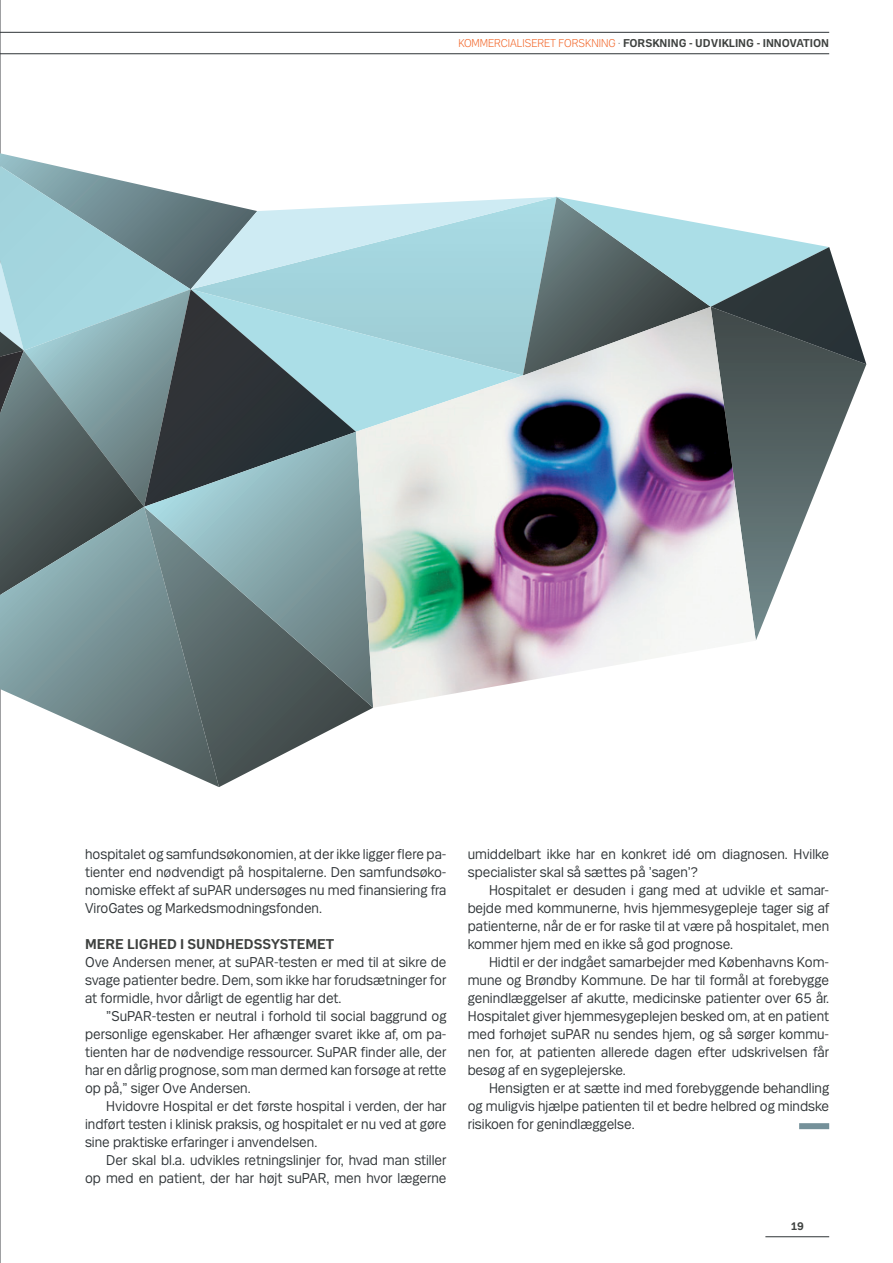
<style>
.page{position:relative;width:893px;height:1263px;background:#fff}
.page>*{position:absolute;margin:0;border:0;box-sizing:border-box;transform-origin:0 0}
.Brødtekst_tabs{font:15px/18px "Mari";color:#2e3336;text-align:justify}
.Brødtekst{font:15px/18px "Mari";color:#2e3336;text-align:justify}
.Brødtekst_rubrik{font:700 15px "Mari";color:#3e413f}
.t1{font:700 12px "Mari";color:#3e413f}
.s1{font-weight:300;color:#f26021}
.s2{font-weight:300}
</style>
<div class="page">
<hr style="left:765px;top:1236px;width:64px;height:1px;background:#2e3336">
<hr style="left:0;top:0;width:1px;height:1263px;background:#757679">
<hr style="left:0;top:53px;width:829px;height:1px;background:#2e3336">
<hr style="left:0;top:32px;width:829px;height:1px;background:#2e3336">
<svg style="left:756px;top:595px;width:18px;height:45px"></svg>
<svg style="left:0;top:595px;width:144px;height:192px"></svg>
<svg style="left:144px;top:708px;width:229px;height:79px"></svg>
<svg style="left:0;top:153px;width:866px;height:442px"></svg>
<div style="left:356px;top:289px;width:167px;height:18px;background:#a2d2da"></div>
<svg style="left:144px;top:289px;width:212px;height:143px"></svg>
<svg style="left:144px;top:432px;width:212px;height:276px"></svg>
<img style="left:356px;top:307px;width:400px;height:401px">
<div style="left:799px;top:1123px;width:30px;height:6px;background:#749099"></div>
<p class="t1" style="left:458px;top:36px;width:372px"><span class="s1">KOMMERCIALISERET FORSKNING</span> <span class="s2">·</span> FORSKNING - UDVIKLING - INNOVATION</p>
<p class="Brødtekst_tabs" style="left:85px;top:845px;width:363px">hospitalet og samfundsøkonomien, at der ikke ligger flere pa&shy;tienter end nødvendigt på hospitalerne. Den samfundsøko&shy;nomiske effekt af suPAR undersøges nu med finansiering fra ViroGates og Markedsmodningsfonden.</p>
<p class="Brødtekst_rubrik" style="left:85px;top:935px;width:251px">MERE LIGHED I SUNDHEDSSYSTEMET</p>
<p class="Brødtekst" style="left:85px;top:953px;width:363px">Ove Andersen mener, at suPAR-testen er med til at sikre de svage patienter bedre. Dem, som ikke har forudsætninger for at formidle, hvor dårligt de egentlig har det.</p>
<p class="Brødtekst_tabs" style="left:85px;top:1007px;width:363px;text-indent:21px">”SuPAR-testen er neutral i forhold til social baggrund og personlige egenskaber. Her afhænger svaret ikke af, om pa&shy;tienten har de nødvendige ressourcer. SuPAR finder alle, der har en dårlig prognose, som man dermed kan forsøge at rette op på,” siger Ove Andersen.</p>
<p class="Brødtekst_tabs" style="left:85px;top:1097px;width:363px;text-indent:21px">Hvidovre Hospital er det første hospital i verden, der har indført testen i klinisk praksis, og hospitalet er nu ved at gøre sine praktiske erfaringer i anvendelsen.</p>
<p class="Brødtekst_tabs" style="left:85px;top:1151px;width:363px;text-align:right">Der skal bl.a. udvikles retningslinjer for, hvad man stiller<br>op med en patient, der har højt suPAR, men hvor lægerne</p>
<p class="Brødtekst_tabs" style="left:468px;top:845px;width:363px">umiddelbart ikke har en konkret idé om diagnosen. Hvilke specialister skal så sættes på ’sagen’?</p>
<p class="Brødtekst_tabs" style="left:468px;top:881px;width:363px;text-indent:21px">Hospitalet er desuden i gang med at udvikle et samar&shy;bejde med kommunerne, hvis hjemmesygepleje tager sig af patienterne, når de er for raske til at være på hospitalet, men kommer hjem med en ikke så god prognose.</p>
<p class="Brødtekst_tabs" style="left:468px;top:953px;width:363px;text-indent:21px">Hidtil er der indgået samarbejder med Københavns Kom&shy;mune og Brøndby Kommune. De har til formål at forebygge genindlæggelser af akutte, medicinske patienter over 65 år.<br>Hospitalet giver hjemmesygeplejen besked om, at en patient med forhøjet suPAR nu sendes hjem, og så sørger kommu&shy;nen for, at patienten allerede dagen efter udskrivelsen får besøg af en sygeplejerske.</p>
<p class="Brødtekst_tabs" style="left:468px;top:1079px;width:363px;text-indent:21px">Hensigten er at sætte ind med forebyggende behandling og muligvis hjælpe patienten til et bedre helbred og mindske risikoen for genindlæggelse.</p>
<p class="t1" style="left:791px;top:1219px;width:15px">19</p>
</div>
